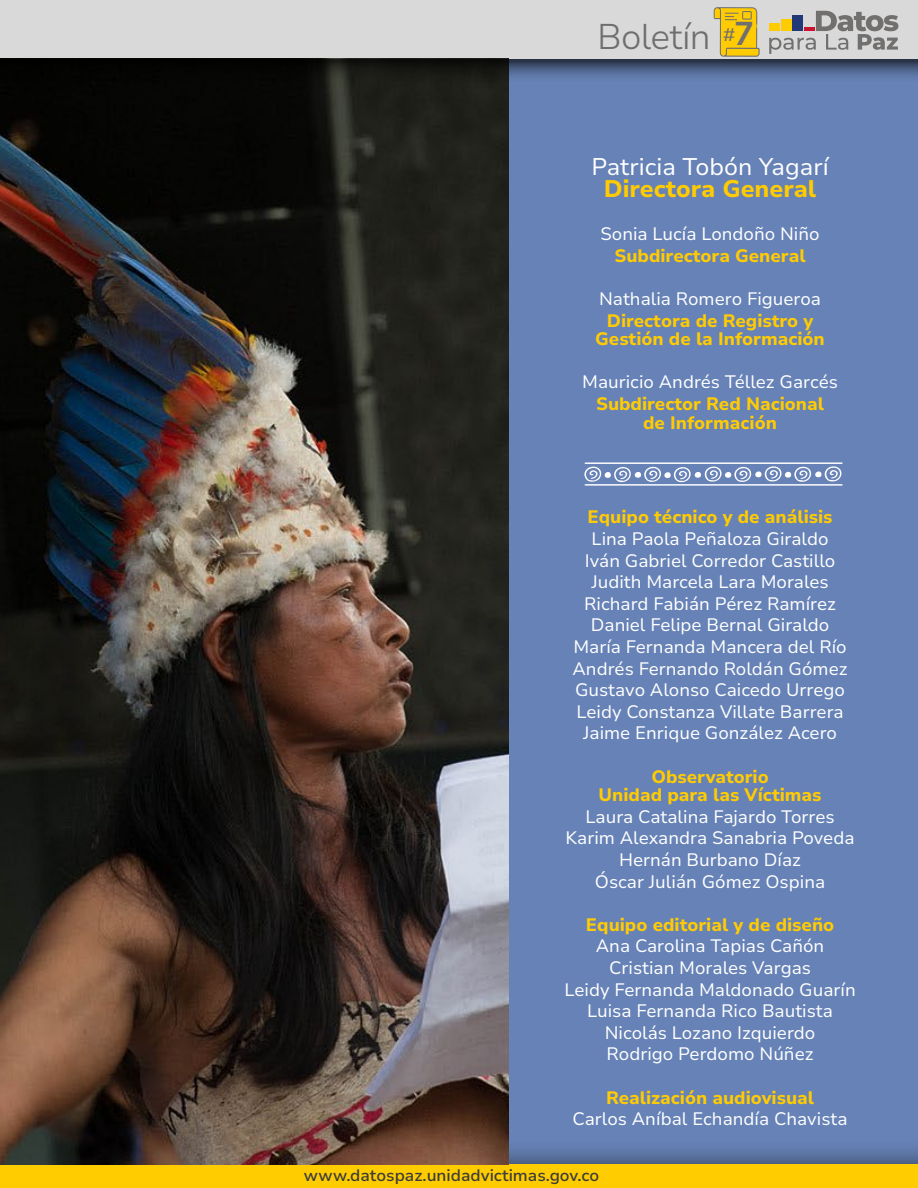
<style>
.page{position:relative;width:918px;height:1188px;background:#fff}
.page>*{position:absolute;margin:0;border:0;box-sizing:border-box;transform-origin:0 0}
.t1{font:300 35.55px "Nunito Sans 10 pt";letter-spacing:-.02em;color:#6e6e6e}
.t2{font:24px "Nunito Sans 10 pt";color:#fff}
.t3{font:800 24px "Nunito Sans 10 pt";color:#ffcb03}
.t4{font:18px/21.6px "Nunito Sans 10 pt";color:#fff;text-align:center}
.t5{font:800 18px/18.6px "Nunito Sans 10 pt";color:#ffcb03;text-align:center}
.t6{font:600 16.5px "Nunito Sans 10 pt";color:#3c3c3b}
.s1{font-weight:700;font-size:33px;color:#71706f}
</style>
<div class="page">
<div style="left:0;top:0;width:918px;height:60px;background:#d9d9d9"></div>
<svg style="left:769px;top:11px;width:129px;height:43px"></svg>
<svg style="left:714px;top:7px;width:46px;height:50px;background:#e5c034"></svg>
<div style="left:509px;top:59px;width:409px;height:1129px;background:#6682b6"></div>
<svg style="left:584px;top:462px;width:259px;height:24px"></svg>
<svg style="left:508px;top:1141px;width:409px;height:24px"></svg>
<div style="left:0;top:1165px;width:918px;height:23px;background:#fc0"></div>
<img style="left:0;top:58px;width:508px;height:1107px">
<svg style="left:0;top:59px;width:918px;height:22px;background:#27303f"></svg>
<h1 class="t1" style="left:597px;top:12px;width:159px">Boletín <sup>#</sup><span class="s1">7</span></h1>
<h2 class="t2" style="left:591px;top:150px;width:239px">Patricia Tobón Yagarí</h2>
<h2 class="t3" style="left:604px;top:172px;width:214px">Directora General</h2>
<p class="t4" style="left:600px;top:223px;width:221px">Sonia Lucía Londoño Niño</p>
<p class="t5" style="left:614px;top:246px;width:193px">Subdirectora General</p>
<p class="t4" style="left:599px;top:287px;width:224px">Nathalia Romero Figueroa</p>
<p class="t5" style="left:595px;top:311px;width:231px">Directora de Registro y<br>Gestión de la Información</p>
<p class="t4" style="left:582px;top:371px;width:257px">Mauricio Andrés Téllez Garcés</p>
<p class="t5" style="left:596px;top:394px;width:229px">Subdirector Red Nacional de Información</p>
<p class="t5" style="left:587px;top:507px;width:247px">Equipo técnico y de análisis</p>
<p class="t4" style="left:573px;top:527px;width:277px">Lina Paola Peñaloza Giraldo<br>Iván Gabriel Corredor Castillo<br>Judith Marcela Lara Morales<br>Richard Fabián Pérez Ramírez<br>Daniel Felipe Bernal Giraldo<br>María Fernanda Mancera del Río<br>Andrés Fernando Roldán Gómez<br>Gustavo Alonso Caicedo Urrego<br>Leidy Constanza Villate Barrera<br>Jaime Enrique González Acero</p>
<p class="t5" style="left:599px;top:766px;width:225px">Observatorio<br>Unidad para las Víctimas</p>
<p class="t4" style="left:566px;top:805px;width:290px">Laura Catalina Fajardo Torres<br>Karim Alexandra Sanabria Poveda<br>Hernán Burbano Díaz<br>Óscar Julián Gómez Ospina</p>
<p class="t5" style="left:586px;top:915px;width:250px">Equipo editorial y de diseño</p>
<p class="t4" style="left:564px;top:935px;width:293px">Ana Carolina Tapias Cañón<br>Cristian Morales Vargas<br>Leidy Fernanda Maldonado Guarín<br>Luisa Fernanda Rico Bautista<br>Nicolás Lozano Izquierdo<br>Rodrigo Perdomo Núñez</p>
<p class="t5" style="left:606px;top:1087px;width:209px">Realización audiovisual</p>
<p class="t4" style="left:573px;top:1108px;width:276px">Carlos Aníbal Echandía Chavista</p>
<p class="t6" style="left:304px;top:1164px;width:297px">www.datospaz.unidadvictimas.gov.co</p>
</div>
